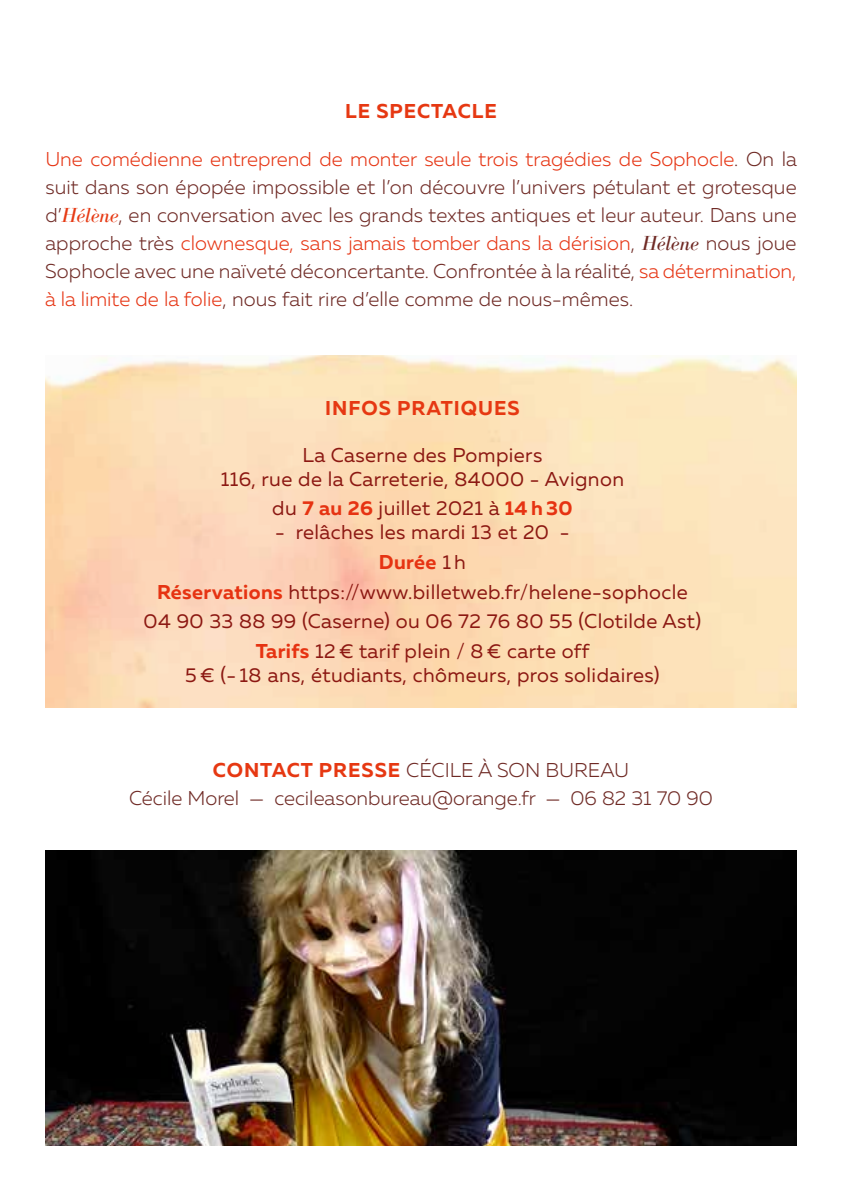
<style>
.page{position:relative;width:842px;height:1191px;background:#fff}
.page>*{position:absolute;margin:0;border:0;box-sizing:border-box;transform-origin:0 0}
.t1{font:300 20px/28px "Muller";color:#6f2a25;text-align:justify}
.t2{font:20px/29.6px "Muller";letter-spacing:.02em;color:#8c1812;text-align:center}
.t3{font:700 20px "Muller";letter-spacing:.05em;color:#e63812}
.s1{color:#e63514}
.s2{font-family:"Bodoni BE";font-weight:400;font-style:italic;color:#e63a14}
.s3{font-family:"Bodoni BE";font-weight:400;font-style:italic}
.s4{font-weight:700;color:#e63312}
.s5{font-weight:700;color:#e63812}
</style>
<div class="page">
<img style="left:45px;top:850px;width:752px;height:295px">
<p class="t3" style="left:345px;top:98px;width:153px">LE SPECTACLE</p>
<p class="t1" style="left:45px;top:145px;width:753px"><span class="s1">Une comédienne entreprend de monter seule trois tragédies de Sophocle</span>. On la suit dans son épopée impossible et l’on découvre l’univers pétulant et grotesque d’<span class="s2">Hélène</span>, en conversation avec les grands textes antiques et leur auteur. Dans une approche très <span class="s1">clownesque, sans jamais tomber dans la dérision</span>, <span class="s3">Hélène</span> nous joue Sophocle avec une naïveté déconcertante. Confrontée à la réalité, <span class="s1">sa détermination, à la limite de la folie</span>, nous fait rire d’elle comme de nous-mêmes.</p>
<p class="t3" style="left:325px;top:396px;width:196px">INFOS PRATIQUES</p>
<p class="t2" style="left:221px;top:442px;width:405px;line-height:24px">La Caserne des Pompiers<br>116, rue de la Carreterie, 84000 - Avignon</p>
<p class="t2" style="left:272px;top:493px;width:302px">du <span class="s4">7 au 26</span> juillet 2021 à <span class="s4">14 h 30</span></p>
<p class="t2" style="left:144px;top:517px;width:559px">- relâches les mardi 13 et 20 -<br><span class="s4">Durée</span> 1 h<br><span class="s4">Réservations</span> https://www.billetweb.fr/helene-sophocle 04 90 33 88 99 (Caserne) ou 06 72 76 80 55 (Clotilde Ast)<br><span class="s4">Tarifs</span> 12 € tarif plein / 8 € carte off</p>
<p class="t2" style="left:185px;top:660px;width:476px">5 € (- 18 ans, étudiants, chômeurs, pros solidaires)</p>
<p class="t1" style="left:129px;top:756px;width:585px;text-align:center"><span class="s5">CONTACT PRESSE</span> CÉCILE À SON BUREAU<br>Cécile Morel — cecileasonbureau@orange.fr — 06 82 31 70 90</p>
</div>
